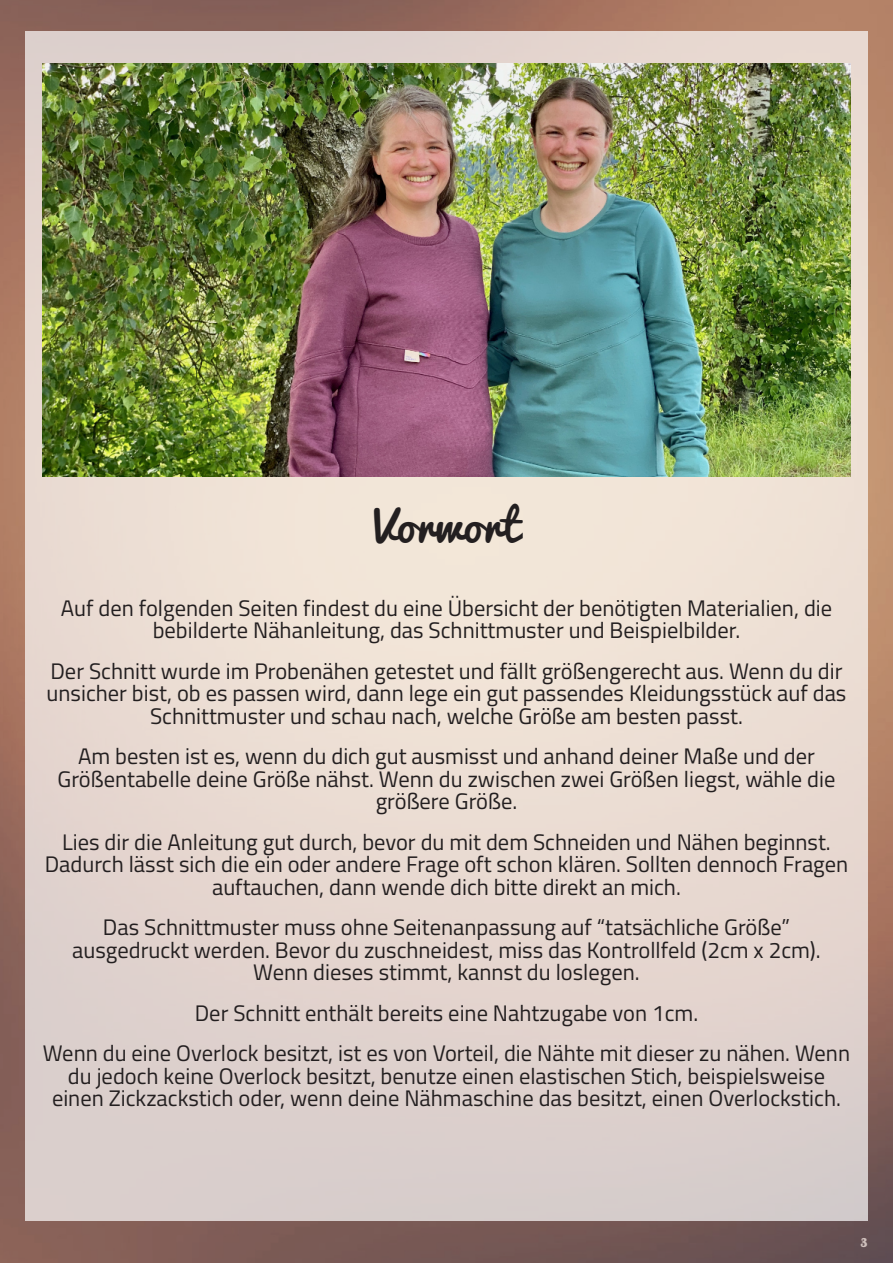
<style>
.page{position:relative;width:893px;height:1263px;background:#fff}
.page>*{position:absolute;margin:0;border:0;box-sizing:border-box;transform-origin:0 0}
.t1{font:45px "Pacifico";color:#231f20}
.t2{font:22.5px/22.5px "font 000000002 c 485826";color:#231f20;text-align:center}
.t3{font:18px "Pacifico";color:#cfc0bc}
</style>
<div class="page">
<img style="left:0;top:0;width:893px;height:1263px">
<div style="left:25px;top:31px;width:843px;height:1189px;background:#fff;opacity:.7"></div>
<img style="left:43px;top:64px;width:807px;height:412px">
<h1 class="t1" style="left:374px;top:502px;width:147px">Vorwort</h1>
<p class="t2" style="left:61px;top:596px;width:773px">Auf den folgenden Seiten findest du eine Übersicht der benötigten Materialien, die bebilderte Nähanleitung, das Schnittmuster und Beispielbilder.</p>
<p class="t2" style="left:47px;top:659px;width:801px">Der Schnitt wurde im Probenähen getestet und fällt größengerecht aus. Wenn du dir unsicher bist, ob es passen wird, dann lege ein gut passendes Kleidungsstück auf das<br>Schnittmuster und schau nach, welche Größe am besten passt.</p>
<p class="t2" style="left:58px;top:744px;width:779px">Am besten ist es, wenn du dich gut ausmisst und anhand deiner Maße und der<br>Größentabelle deine Größe nähst. Wenn du zwischen zwei Größen liegst, wähle die größere Größe.</p>
<p class="t2" style="left:45px;top:830px;width:805px">Lies dir die Anleitung gut durch, bevor du mit dem Schneiden und Nähen beginnst.<br>Dadurch lässt sich die ein oder andere Frage oft schon klären. Sollten dennoch Fragen auftauchen, dann wende dich bitte direkt an mich.</p>
<p class="t2" style="left:72px;top:915px;width:750px">Das Schnittmuster muss ohne Seitenanpassung auf “tatsächliche Größe” ausgedruckt werden. Bevor du zuschneidest, miss das Kontrollfeld (2cm x 2cm).<br>Wenn dieses stimmt, kannst du loslegen.</p>
<p class="t2" style="left:43px;top:992px;width:809px;line-height:40.5px">Der Schnitt enthält bereits eine Nahtzugabe von 1cm.<br>Wenn du eine Overlock besitzt, ist es von Vorteil, die Nähte mit dieser zu nähen. Wenn</p>
<p class="t2" style="left:52px;top:1064px;width:790px">du jedoch keine Overlock besitzt, benutze einen elastischen Stich, beispielsweise einen Zickzackstich oder, wenn deine Nähmaschine das besitzt, einen Overlockstich.</p>
<p class="t3" style="left:861px;top:1230px;width:9px">3</p>
</div>
